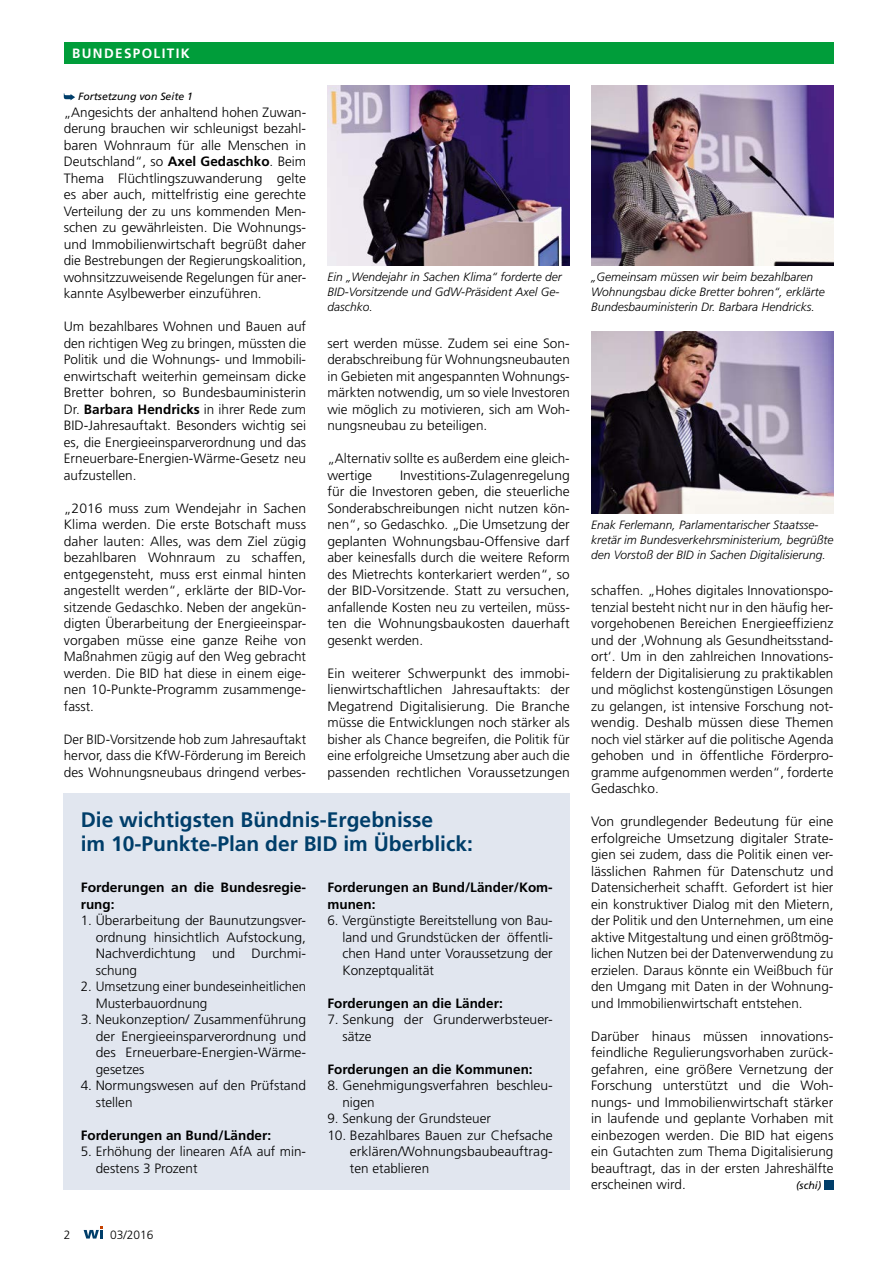
<style>
.page{position:relative;width:893px;height:1263px;background:#fff}
.page>*{position:absolute;margin:0;border:0;box-sizing:border-box;transform-origin:0 0}
.t1{font:700 21px/24px "Frutiger";color:#003e6a}
.t2{font:300 13.5px/16.5px "Frutiger";color:#000;text-align:justify}
.t3{font:700 13.5px/16.5px "Frutiger";color:#000}
.t4{font:700 13.5px "Frutiger";letter-spacing:.1em;color:#fff}
.t5{font:italic 300 12px/15px "Frutiger";color:#000}
.t6{font:300 12px "Frutiger";color:#000}
.t7{font:italic 10.5px "Frutiger";color:#000}
.s1{font-weight:700}
</style>
<div class="page">
<div style="left:64px;top:43px;width:769px;height:21px;background:#009d3a"></div>
<div style="left:824px;top:1180px;width:9px;height:9px;background:#003e6a"></div>
<svg style="left:64px;top:93px;width:11px;height:7px"></svg>
<div style="left:64px;top:793px;width:506px;height:396px;background:#e1e6ef"></div>
<img style="left:327px;top:85px;width:243px;height:180px">
<img style="left:591px;top:85px;width:242px;height:180px">
<img style="left:591px;top:332px;width:242px;height:181px">
<svg style="left:84px;top:1226px;width:19px;height:12px"></svg>
<p class="t4" style="left:72px;top:46px;width:119px">BUNDESPOLITIK</p>
<p class="t7" style="left:78px;top:91px;width:116px">Fortsetzung von Seite 1</p>
<p class="t2" style="left:64px;top:104px;width:244px">„Angesichts der anhaltend hohen Zuwan&shy;derung brauchen wir schleunigst bezahl&shy;baren Wohnraum für alle Menschen in Deutschland“, so <span class="s1">Axel Gedaschko</span>. Beim Thema Flüchtlingszuwanderung gelte es aber auch, mittelfristig eine gerechte Verteilung der zu uns kommenden Men&shy;schen zu gewährleisten. Die Wohnungs&shy;und Immobilienwirtschaft begrüßt daher die Bestrebungen der Regierungskoalition, wohnsitzzuweisende Regelungen für aner&shy;kannte Asylbewerber einzuführen.</p>
<p class="t2" style="left:64px;top:319px;width:244px">Um bezahlbares Wohnen und Bauen auf den richtigen Weg zu bringen, müssten die Politik und die Wohnungs- und Immobili&shy;enwirtschaft weiterhin gemeinsam dicke Bretter bohren, so Bundesbauministerin Dr. <span class="s1">Barbara Hendricks</span> in ihrer Rede zum BID-Jahresauftakt. Besonders wichtig sei es, die Energieeinsparverordnung und das Erneuerbare-Energien-Wärme-Gesetz neu aufzustellen.</p>
<p class="t2" style="left:64px;top:500px;width:244px">„2016 muss zum Wendejahr in Sachen Klima werden. Die erste Botschaft muss daher lauten: Alles, was dem Ziel zügig bezahlbaren Wohnraum zu schaffen, entgegensteht, muss erst einmal hinten angestellt werden“, erklärte der BID-Vor&shy;sitzende Gedaschko. Neben der angekün&shy;digten Überarbeitung der Energieeinspar&shy;vorgaben müsse eine ganze Reihe von Maßnahmen zügig auf den Weg gebracht werden. Die BID hat diese in einem eige&shy;nen 10-Punkte-Programm zusammenge&shy;fasst.</p>
<p class="t2" style="left:64px;top:731px;width:244px">Der BID-Vorsitzende hob zum Jahresauftakt hervor, dass die KfW-Förderung im Bereich des Wohnungsneubaus dringend verbes-</p>
<p class="t5" style="left:327px;top:269px;width:236px">Ein „Wendejahr in Sachen Klima“ forderte der<br>BID-Vorsitzende und GdW-Präsident Axel Ge&shy;daschko.</p>
<p class="t5" style="left:591px;top:269px;width:235px">„Gemeinsam müssen wir beim bezahlbaren<br>Wohnungsbau dicke Bretter bohren“, erklärte<br>Bundesbauministerin Dr. Barbara Hendricks.</p>
<p class="t2" style="left:327px;top:335px;width:244px">sert werden müsse. Zudem sei eine Son&shy;derabschreibung für Wohnungsneubauten in Gebieten mit angespannten Wohnungs&shy;märkten notwendig, um so viele Investoren wie möglich zu motivieren, sich am Woh&shy;nungsneubau zu beteiligen.</p>
<p class="t2" style="left:327px;top:451px;width:244px">„Alternativ sollte es außerdem eine gleich&shy;wertige</p>
<p class="t2" style="left:327px;top:467px;width:244px;text-indent:73px">Investitions-Zulagenregelung für die Investoren geben, die steuerliche Sonderabschreibungen nicht nutzen kön&shy;nen“, so Gedaschko. „Die Umsetzung der geplanten Wohnungsbau-Offensive darf aber keinesfalls durch die weitere Reform des Mietrechts konterkariert werden“, so der BID-Vorsitzende. Statt zu versuchen, anfallende Kosten neu zu verteilen, müss&shy;ten die Wohnungsbaukosten dauerhaft gesenkt werden.</p>
<p class="t2" style="left:327px;top:665px;width:244px">Ein weiterer Schwerpunkt des immobi&shy;lienwirtschaftlichen Jahresauftakts: der Megatrend Digitalisierung. Die Branche müsse die Entwicklungen noch stärker als bisher als Chance begreifen, die Politik für eine erfolgreiche Umsetzung aber auch die passenden rechtlichen Voraussetzungen</p>
<p class="t5" style="left:591px;top:517px;width:244px">Enak Ferlemann, Parlamentarischer Staatsse&shy;kretär im Bundesverkehrsministerium, begrüßte den Vorstoß der BID in Sachen Digitalisierung.</p>
<p class="t2" style="left:591px;top:583px;width:244px">schaffen. „Hohes digitales Innovationspo&shy;tenzial besteht nicht nur in den häufig her&shy;vorgehobenen Bereichen Energieeffizienz und der ‚Wohnung als Gesundheitsstand&shy;ort‘. Um in den zahlreichen Innovations&shy;feldern der Digitalisierung zu praktikablen und möglichst kostengünstigen Lösungen zu gelangen, ist intensive Forschung not&shy;wendig. Deshalb müssen diese Themen noch viel stärker auf die politische Agenda gehoben und in öffentliche Förderpro&shy;gramme aufgenommen werden“, forderte Gedaschko.</p>
<p class="t2" style="left:591px;top:814px;width:244px">Von grundlegender Bedeutung für eine erfolgreiche Umsetzung digitaler Strate&shy;gien sei zudem, dass die Politik einen ver&shy;lässlichen Rahmen für Datenschutz und Datensicherheit schafft. Gefordert ist hier ein konstruktiver Dialog mit den Mietern, der Politik und den Unternehmen, um eine aktive Mitgestaltung und einen größtmög&shy;lichen Nutzen bei der Datenverwendung zu erzielen. Daraus könnte ein Weißbuch für den Umgang mit Daten in der Wohnung&shy;und Immobilienwirtschaft entstehen.</p>
<p class="t2" style="left:591px;top:1028px;width:244px">Darüber hinaus müssen innovations&shy;feindliche Regulierungsvorhaben zurück&shy;gefahren, eine größere Vernetzung der Forschung unterstützt und die Woh&shy;nungs- und Immobilienwirtschaft stärker in laufende und geplante Vorhaben mit einbezogen werden. Die BID hat eigens ein Gutachten zum Thema Digitalisierung beauftragt, das in der ersten Jahreshälfte erscheinen wird.</p>
<h1 class="t1" style="left:81px;top:807px;width:394px">Die wichtigsten Bündnis-Ergebnisse<br>im 10-Punkte-Plan der BID im Überblick:</h1>
<p class="t3" style="left:81px;top:879px;width:227px">Forderungen an die Bundesregie&shy;rung:</p>
<p class="t2" style="left:96px;top:913px;width:212px;text-indent:-15px">1. Überarbeitung der Baunutzungsver&shy;ordnung hinsichtlich Aufstockung, Nachverdichtung und Durchmi&shy;schung</p>
<p class="t2" style="left:96px;top:979px;width:212px;text-indent:-15px">2. Umsetzung einer bundeseinheitlichen<br>Musterbauordnung</p>
<p class="t2" style="left:96px;top:1012px;width:212px;text-indent:-15px">3. Neukonzeption/ Zusammenführung der Energieeinsparverordnung und des Erneuerbare-Energien-Wärme&shy;gesetzes</p>
<p class="t2" style="left:96px;top:1078px;width:212px;text-indent:-15px">4. Normungswesen auf den Prüfstand stellen</p>
<p class="t3" style="left:81px;top:1127px;width:192px">Forderungen an Bund/Länder:</p>
<p class="t2" style="left:96px;top:1144px;width:212px;text-indent:-15px">5. Erhöhung der linearen AfA auf min&shy;destens 3 Prozent</p>
<p class="t3" style="left:327px;top:879px;width:227px">Forderungen an Bund/Länder/Kom&shy;munen:</p>
<p class="t2" style="left:342px;top:913px;width:212px;text-indent:-15px">6. Vergünstigte Bereitstellung von Bau&shy;land und Grundstücken der öffentli&shy;chen Hand unter Voraussetzung der Konzeptqualität</p>
<p class="t3" style="left:327px;top:995px;width:177px">Forderungen an die Länder:</p>
<p class="t2" style="left:342px;top:1012px;width:212px;text-indent:-15px">7. Senkung der Grunderwerbsteuer&shy;sätze</p>
<p class="t3" style="left:327px;top:1061px;width:207px">Forderungen an die Kommunen:</p>
<p class="t2" style="left:342px;top:1078px;width:212px;text-indent:-15px">8. Genehmigungsverfahren beschleu&shy;nigen</p>
<p class="t2" style="left:327px;top:1111px;width:165px">9. Senkung der Grundsteuer</p>
<p class="t2" style="left:350px;top:1127px;width:204px;text-indent:-23px">10. Bezahlbares Bauen zur Chefsache erklären/Wohnungsbaubeauftrag&shy;ten etablieren</p>
<p class="t7" style="left:796px;top:1180px;width:27px">(schi)</p>
<p class="t6" style="left:64px;top:1227px;width:8px">2</p>
<p class="t6" style="left:110px;top:1227px;width:45px">03/2016</p>
</div>
